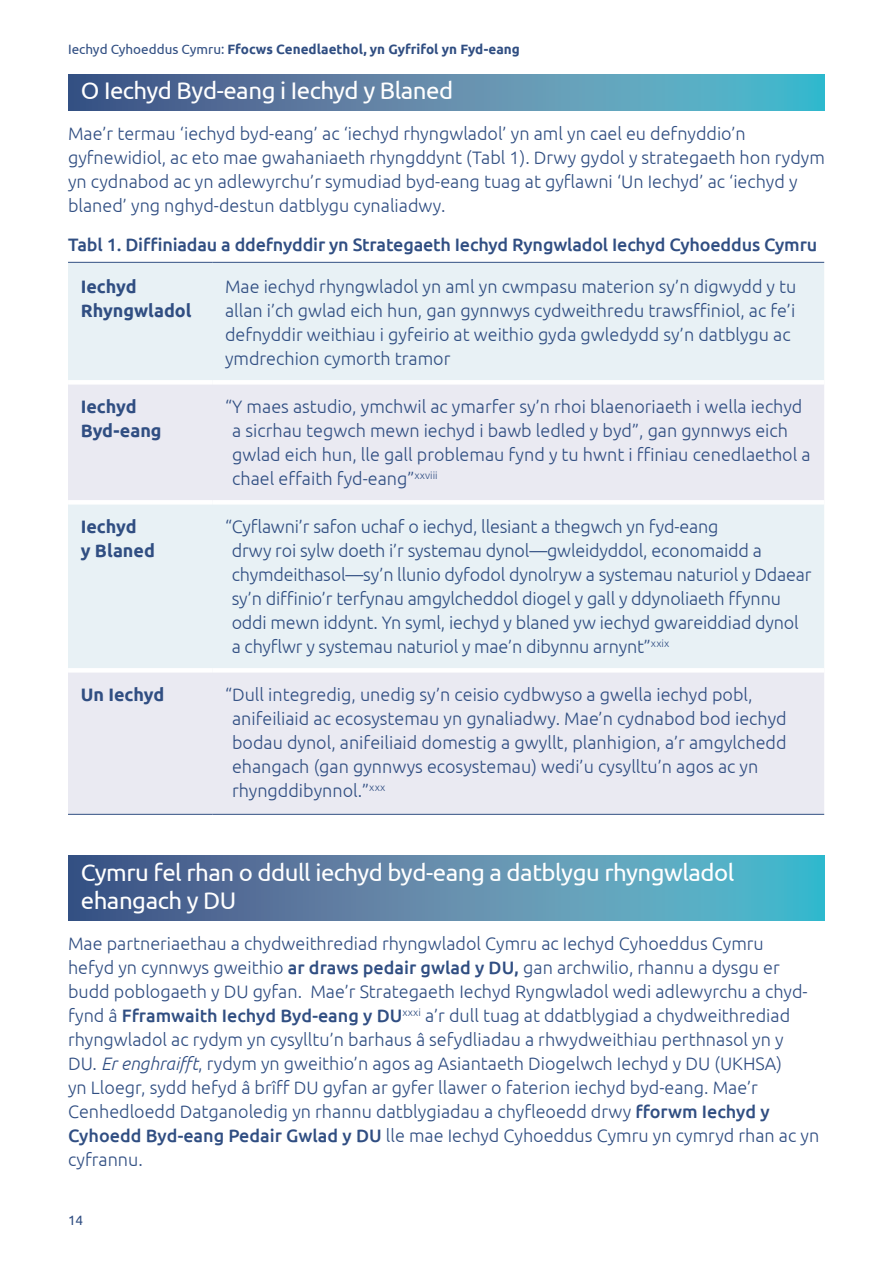
<style>
.page{position:relative;width:893px;height:1263px;background:#fff}
.page>*{position:absolute;margin:0;border:0;box-sizing:border-box;transform-origin:0 0}
.Sub_head{font:24px/28.5px "Ubuntu";letter-spacing:-.02em;color:#fff}
.t1{font:300 18px/24px "Ubuntu";color:#304e82}
.Fig_head{font:500 18px "Ubuntu";letter-spacing:-.01em;color:#304e82}
.t2{font:700 18px/24px "Ubuntu";color:#304e82}
.t3{font:700 13.5px "Ubuntu";color:#304e82}
.t4{font:13.5px "Ubuntu";color:#304e82}
.s1{font-weight:400}
.s2{font-weight:500}
.s3{font-style:italic}
</style>
<div class="page">
<svg style="left:68px;top:74px;width:757px;height:36px;background:#568bab"></svg>
<svg style="left:68px;top:856px;width:757px;height:64px;background:#568bab"></svg>
<div style="left:68px;top:263px;width:756px;height:117px;background:#e8f1f5"></div>
<div style="left:68px;top:385px;width:756px;height:429px;background:#eaeaf2"></div>
<hr style="left:68px;top:262px;width:144px;height:1px;background:#325083">
<hr style="left:212px;top:262px;width:612px;height:1px;background:#325083">
<hr style="left:68px;top:814px;width:144px;height:1px;background:#325083">
<hr style="left:212px;top:814px;width:612px;height:1px;background:#325083">
<div style="left:68px;top:500px;width:144px;height:5px;background:#fff"></div>
<div style="left:212px;top:500px;width:612px;height:5px;background:#fff"></div>
<hr style="left:68px;top:668px;width:144px;height:4px;background:#fff">
<hr style="left:212px;top:668px;width:612px;height:4px;background:#fff">
<p class="t3" style="left:68px;top:41px;width:453px"><span class="s1">Iechyd Cyhoeddus Cymru:</span> Ffocws Cenedlaethol, yn Gyfrifol yn Fyd-eang</p>
<p class="Sub_head" style="left:81px;top:76px;width:374px">O Iechyd Byd-eang i Iechyd y Blaned</p>
<p class="t1" style="left:68px;top:122px;width:758px">Mae’r termau ‘iechyd byd-eang’ ac ‘iechyd rhyngwladol’ yn aml yn cael eu defnyddio’n gyfnewidiol, ac eto mae gwahaniaeth rhyngddynt (Tabl 1). Drwy gydol y strategaeth hon rydym yn cydnabod ac yn adlewyrchu’r symudiad byd-eang tuag at gyflawni ‘Un Iechyd’ ac ‘iechyd y blaned’ yng nghyd-destun datblygu cynaliadwy.</p>
<p class="Fig_head" style="left:68px;top:234px;width:751px">Tabl 1. Diffiniadau a ddefnyddir yn Strategaeth Iechyd Ryngwladol Iechyd Cyhoeddus Cymru</p>
<p class="t2" style="left:81px;top:275px;width:112px">Iechyd<br>Rhyngwladol</p>
<p class="t1" style="left:225px;top:274px;width:573px">Mae iechyd rhyngwladol yn aml yn cwmpasu materion sy’n digwydd y tu allan i’ch gwlad eich hun, gan gynnwys cydweithredu trawsffiniol, ac fe’i defnyddir weithiau i gyfeirio at weithio gyda gwledydd sy’n datblygu ac ymdrechion cymorth tramor</p>
<p class="t2" style="left:81px;top:395px;width:82px">Iechyd<br>Byd-eang</p>
<p class="t1" style="left:232px;top:394px;width:580px;text-indent:-7px">“Y maes astudio, ymchwil ac ymarfer sy’n rhoi blaenoriaeth i wella iechyd a sicrhau tegwch mewn iechyd i bawb ledled y byd”, gan gynnwys eich gwlad eich hun, lle gall problemau fynd y tu hwnt i ffiniau cenedlaethol a chael effaith fyd-eang”<sup>xxviii</sup></p>
<p class="t2" style="left:81px;top:515px;width:76px">Iechyd<br>y Blaned</p>
<p class="t1" style="left:232px;top:514px;width:581px;text-indent:-7px">“Cyflawni’r safon uchaf o iechyd, llesiant a thegwch yn fyd-eang<br>drwy roi sylw doeth i’r systemau dynol—gwleidyddol, economaidd a chymdeithasol—sy’n llunio dyfodol dynolryw a systemau naturiol y Ddaear sy’n diffinio’r terfynau amgylcheddol diogel y gall y ddynoliaeth ffynnu oddi mewn iddynt. Yn syml, iechyd y blaned yw iechyd gwareiddiad dynol a chyflwr y systemau naturiol y mae’n dibynnu arnynt”<sup>xxix</sup></p>
<p class="t2" style="left:81px;top:683px;width:85px">Un Iechyd</p>
<p class="t1" style="left:232px;top:682px;width:556px;text-indent:-7px">“Dull integredig, unedig sy’n ceisio cydbwyso a gwella iechyd pobl, anifeiliaid ac ecosystemau yn gynaliadwy. Mae’n cydnabod bod iechyd bodau dynol, anifeiliaid domestig a gwyllt, planhigion, a’r amgylchedd ehangach (gan gynnwys ecosystemau) wedi’u cysylltu’n agos ac yn rhyngddibynnol.”<sup>xxx</sup></p>
<p class="Sub_head" style="left:81px;top:857px;width:655px">Cymru fel rhan o ddull iechyd byd-eang a datblygu rhyngwladol ehangach y DU</p>
<p class="t1" style="left:68px;top:931px;width:753px">Mae partneriaethau a chydweithrediad rhyngwladol Cymru ac Iechyd Cyhoeddus Cymru<br>hefyd yn cynnwys gweithio <span class="s2">ar draws pedair gwlad y DU,</span> gan archwilio, rhannu a dysgu er budd poblogaeth y DU gyfan. Mae’r Strategaeth Iechyd Ryngwladol wedi adlewyrchu a chyd&shy;fynd â <span class="s2">Fframwaith Iechyd Byd-eang y DU</span><sup>xxxi</sup> a’r dull tuag at ddatblygiad a chydweithrediad rhyngwladol ac rydym yn cysylltu’n barhaus â sefydliadau a rhwydweithiau perthnasol yn y<br>DU. <span class="s3">Er enghraifft</span>, rydym yn gweithio’n agos ag Asiantaeth Diogelwch Iechyd y DU (UKHSA)<br>yn Lloegr, sydd hefyd â brîff DU gyfan ar gyfer llawer o faterion iechyd byd-eang. Mae’r Cenhedloedd Datganoledig yn rhannu datblygiadau a chyfleoedd drwy <span class="s2">fforwm Iechyd y Cyhoedd Byd-eang Pedair Gwlad y DU</span> lle mae Iechyd Cyhoeddus Cymru yn cymryd rhan ac yn cyfrannu.</p>
<p class="t4" style="left:68px;top:1212px;width:17px">14</p>
</div>
